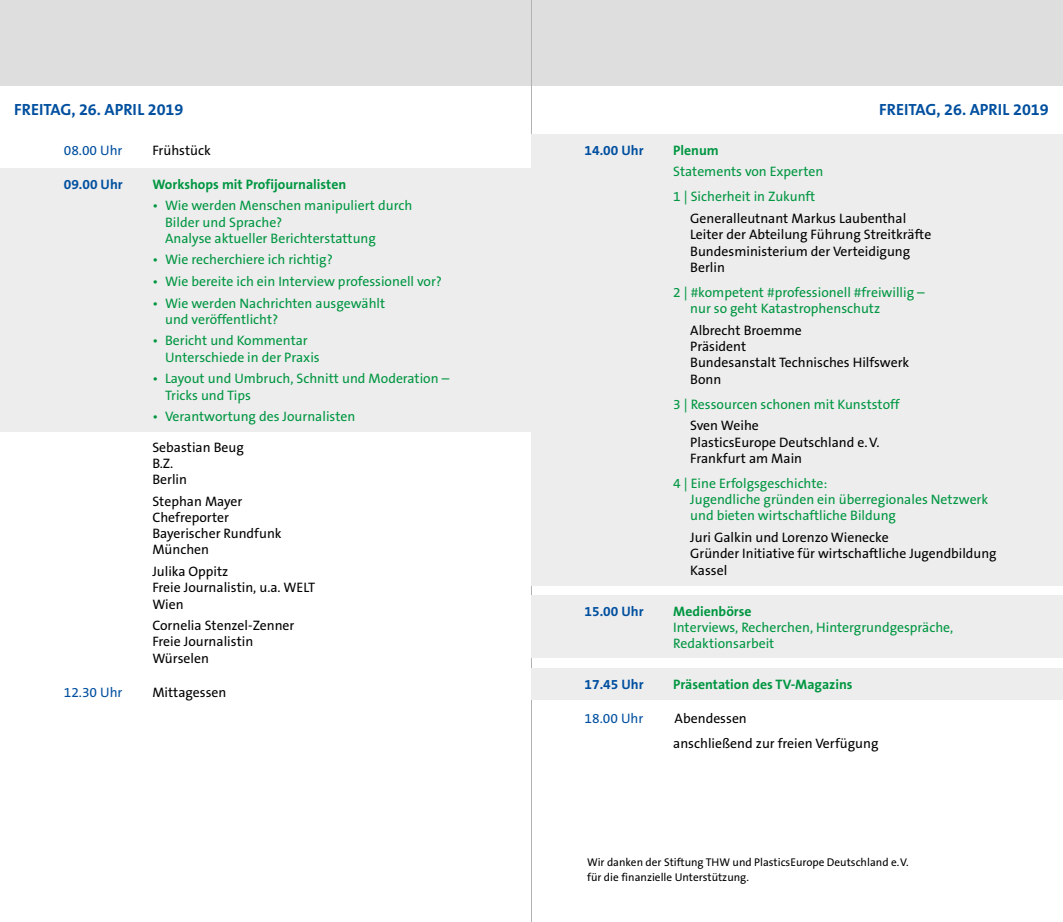
<style>
.page{position:relative;width:1063px;height:922px;background:#fff}
.page>*{position:absolute;margin:0;border:0;box-sizing:border-box;transform-origin:0 0}
.t1{font:700 16.25px "The Sans B7";color:#004f9f}
.t2{font:13.75px/16.2px "The Sans B5 Plain";color:#009641}
.t3{font:13.75px/16.2px "The Sans B5 Plain";color:#000}
.t4{font:700 13.75px "The Sans B7";color:#009641}
.t5{font:700 13.75px "The Sans B7";color:#004f9f}
.t6{font:13.75px "The Sans B5 Plain";color:#004f9f}
.t7{font:11.25px/15px "The Sans B5 Plain";color:#000}
</style>
<div class="page">
<div style="left:0;top:0;width:1063px;height:85px;background:#dedede"></div>
<hr style="left:531px;top:0;width:1px;height:921px;background:#b3b2b2">
<div style="left:531px;top:134px;width:532px;height:451px;background:#ededed"></div>
<div style="left:531px;top:595px;width:532px;height:62px;background:#ededed"></div>
<div style="left:531px;top:668px;width:532px;height:31px;background:#ededed"></div>
<div style="left:0;top:169px;width:531px;height:263px;background:#ededed"></div>
<p class="t1" style="left:14px;top:101px;width:171px">FREITAG, 26. APRIL 2019</p>
<p class="t1" style="left:879px;top:101px;width:171px">FREITAG, 26. APRIL 2019</p>
<p class="t5" style="left:585px;top:143px;width:61px">14.00 Uhr</p>
<p class="t4" style="left:673px;top:143px;width:47px">Plenum</p>
<p class="t2" style="left:673px;top:159px;width:152px;line-height:25.1px">Statements von Experten<br>1 | Sicherheit in Zukunft</p>
<p class="t3" style="left:690px;top:211px;width:243px">Generalleutnant Markus Laubenthal<br>Leiter der Abteilung Führung Streitkräfte<br>Bundesministerium der Verteidigung<br>Berlin</p>
<p class="t2" style="left:690px;top:284px;width:236px;text-indent:-17px">2 | #kompetent #professionell #freiwillig – nur so geht Katastrophenschutz</p>
<p class="t3" style="left:690px;top:322px;width:221px">Albrecht Broemme<br>Präsident<br>Bundesanstalt Technisches Hilfswerk<br>Bonn</p>
<p class="t2" style="left:673px;top:396px;width:228px">3 | Ressourcen schonen mit Kunststoff</p>
<p class="t3" style="left:690px;top:418px;width:191px">Sven Weihe<br>PlasticsEurope Deutschland e. V.<br>Frankfurt am Main</p>
<p class="t2" style="left:690px;top:475px;width:300px;text-indent:-17px">4 | Eine Erfolgsgeschichte:<br>Jugendliche gründen ein überregionales Netzwerk und bieten wirtschaftliche Bildung</p>
<p class="t3" style="left:690px;top:529px;width:308px">Juri Galkin und Lorenzo Wienecke<br>Gründer Initiative für wirtschaftliche Jugendbildung<br>Kassel</p>
<p class="t5" style="left:585px;top:603px;width:61px">15.00 Uhr</p>
<p class="t4" style="left:673px;top:603px;width:80px">Medienbörse</p>
<p class="t2" style="left:673px;top:619px;width:282px">Interviews, Recherchen, Hintergrundgespräche,<br>Redaktionsarbeit</p>
<p class="t5" style="left:585px;top:677px;width:61px">17.45 Uhr</p>
<p class="t4" style="left:673px;top:677px;width:181px">Präsentation des TV-Magazins</p>
<p class="t6" style="left:585px;top:711px;width:60px">18.00 Uhr</p>
<p class="t3" style="left:673px;top:706px;width:207px;line-height:25.1px">Abendessen<br>anschließend zur freien Verfügung</p>
<p class="t6" style="left:64px;top:143px;width:60px">08.00 Uhr</p>
<p class="t3" style="left:152px;top:142px;width:60px">Frühstück</p>
<p class="t5" style="left:64px;top:177px;width:61px">09.00 Uhr</p>
<p class="t4" style="left:152px;top:177px;width:196px">Workshops mit Profijournalisten</p>
<p class="t2" style="left:165px;top:198px;width:249px;text-indent:-13px">• Wie werden Menschen manipuliert durch<br>Bilder und Sprache?<br>Analyse aktueller Berichterstattung</p>
<p class="t2" style="left:152px;top:252px;width:182px">• Wie recherchiere ich richtig?</p>
<p class="t2" style="left:152px;top:273px;width:291px">• Wie bereite ich ein Interview professionell vor?</p>
<p class="t2" style="left:165px;top:295px;width:222px;text-indent:-13px">• Wie werden Nachrichten ausgewählt und veröffentlicht?</p>
<p class="t2" style="left:165px;top:333px;width:156px;text-indent:-13px">• Bericht und Kommentar<br>Unterschiede in der Praxis</p>
<p class="t2" style="left:165px;top:371px;width:286px;text-indent:-13px">• Layout und Umbruch, Schnitt und Moderation –<br>Tricks und Tips</p>
<p class="t2" style="left:152px;top:408px;width:205px">• Verantwortung des Journalisten</p>
<p class="t3" style="left:152px;top:439px;width:93px">Sebastian Beug<br>B.Z.<br>Berlin</p>
<p class="t3" style="left:152px;top:493px;width:131px">Stephan Mayer<br>Chefreporter<br>Bayerischer Rundfunk<br>München</p>
<p class="t3" style="left:152px;top:563px;width:164px">Julika Oppitz<br>Freie Journalistin, u.a. WELT<br>Wien</p>
<p class="t3" style="left:152px;top:617px;width:144px">Cornelia Stenzel-Zenner<br>Freie Journalistin<br>Würselen</p>
<p class="t6" style="left:64px;top:684px;width:60px">12.30 Uhr</p>
<p class="t3" style="left:152px;top:684px;width:76px">Mittagessen</p>
<p class="t7" style="left:587px;top:854px;width:323px">Wir danken der Stiftung THW und PlasticsEurope Deutschland e. V. für die finanzielle Unterstützung.</p>
</div>
